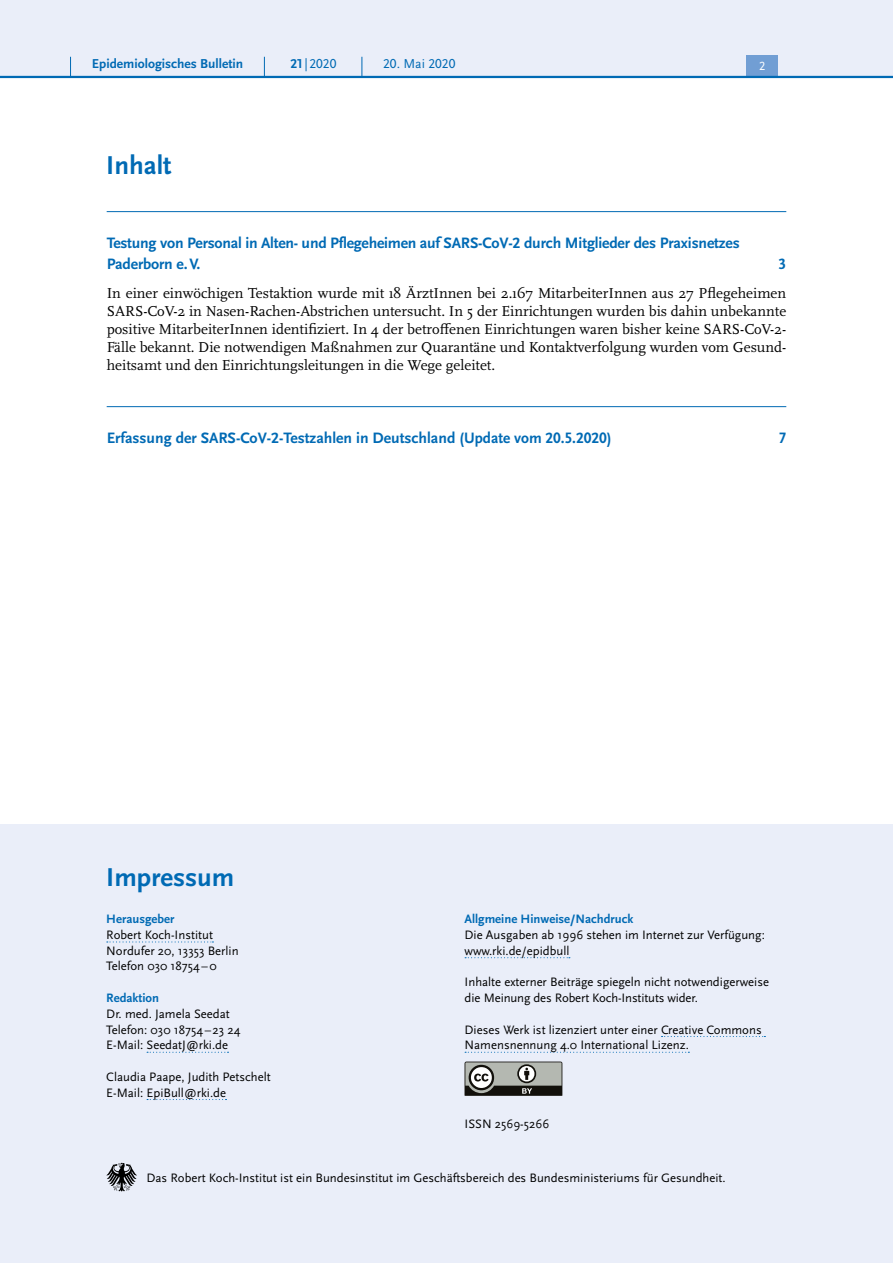
<style>
.page{position:relative;width:893px;height:1263px;background:#fff}
.page>*{position:absolute;margin:0;border:0;box-sizing:border-box;transform-origin:0 0}
.H2_-_nicht_im_Inhalt{font:700 27px "Scala Sans Pro";color:#006ab4}
.t1{font:700 15.75px/21px "Scala Sans Pro";letter-spacing:-.01em;color:#006ab4}
.t2{font:15px/18px "Scala Pro";color:#000;text-align:justify}
.t3{font:700 13.5px "Scala Sans Pro";color:#006ab4}
.t4{font:13.5px "Scala Sans Pro";color:#006ab4}
.P_-_Impressum{font:12.75px/15.8px "Scala Sans Pro";color:#000}
.P_-_Impressum-2{font:700 12.75px "Scala Sans Pro";color:#006ab4}
.t5{font:12.45px "Scala Sans Pro";color:#fff}
.s1{font-weight:700}
.s2{font-weight:700;color:#006ab4}
</style>
<div class="page">
<div style="left:0;top:825px;width:893px;height:438px;background:#eaeef9"></div>
<hr style="left:107px;top:211px;width:679px;height:1px;background:#006ab4">
<hr style="left:107px;top:406px;width:679px;height:1px;background:#006ab4">
<svg style="left:107px;top:941px;width:106px;height:1px"></svg>
<svg style="left:147px;top:1052px;width:82px;height:1px"></svg>
<svg style="left:147px;top:1099px;width:80px;height:1px"></svg>
<svg style="left:465px;top:957px;width:105px;height:1px"></svg>
<svg style="left:661px;top:1036px;width:104px;height:1px"></svg>
<svg style="left:465px;top:1052px;width:224px;height:1px"></svg>
<svg style="left:465px;top:1061px;width:97px;height:35px;background:#81827e"></svg>
<svg style="left:106px;top:1163px;width:31px;height:28px"></svg>
<div style="left:0;top:0;width:893px;height:77px;background:#eaeef9"></div>
<div style="left:746px;top:55px;width:32px;height:21px;background:#719ed4"></div>
<hr style="left:0;top:76px;width:893px;height:2px;background:#006ab4">
<svg style="left:70px;top:57px;width:1px;height:19px"></svg>
<svg style="left:264px;top:57px;width:1px;height:19px"></svg>
<svg style="left:362px;top:57px;width:1px;height:19px"></svg>
<p class="t3" style="left:92px;top:55px;width:153px">Epidemiologisches Bulletin</p>
<p class="t4" style="left:290px;top:55px;width:47px"><span class="s1">21</span> | 2020</p>
<p class="t4" style="left:383px;top:55px;width:74px">20. Mai 2020</p>
<p class="t5" style="left:759px;top:59px;width:8px">2</p>
<h2 class="H2_-_nicht_im_Inhalt" style="left:106px;top:149px;width:67px">Inhalt</h2>
<p class="t1" style="left:107px;top:233px;width:635px">Testung von Personal in Alten- und Pflegeheimen auf SARS-CoV-2 durch Mitglieder des Praxisnetzes<br>Paderborn e.V.</p>
<p class="t1" style="left:778px;top:254px;width:9px">3</p>
<p class="t2" style="left:107px;top:284px;width:681px">In einer einwöchigen Testaktion wurde mit 18 ÄrztInnen bei 2.167 MitarbeiterInnen aus 27 Pflegeheimen SARS-CoV-2 in Nasen-Rachen-Abstrichen untersucht. In 5 der Einrichtungen wurden bis dahin unbekannte positive MitarbeiterInnen identifiziert. In 4 der betroffenen Einrichtungen waren bisher keine SARS-CoV-2- Fälle bekannt. Die notwendigen Maßnahmen zur Quarantäne und Kontaktverfolgung wurden vom Gesund&shy;heitsamt und den Einrichtungsleitungen in die Wege geleitet.</p>
<p class="t1" style="left:107px;top:428px;width:506px">Erfassung der SARS-CoV-2-Testzahlen in Deutschland (Update vom 20.5.2020)</p>
<p class="t1" style="left:779px;top:428px;width:9px">7</p>
<h2 class="H2_-_nicht_im_Inhalt" style="left:106px;top:862px;width:130px">Impressum</h2>
<p class="P_-_Impressum" style="left:106px;top:911px;width:108px"><span class="s2">Herausgeber<br></span>Robert Koch-Institut</p>
<p class="P_-_Impressum" style="left:106px;top:943px;width:134px">Nordufer 20, 13353 Berlin</p>
<p class="P_-_Impressum" style="left:106px;top:958px;width:112px">Telefon 030 18754 –0</p>
<p class="P_-_Impressum-2" style="left:106px;top:990px;width:54px">Redaktion</p>
<p class="P_-_Impressum" style="left:106px;top:1006px;width:125px">Dr. med. Jamela Seedat</p>
<p class="P_-_Impressum" style="left:106px;top:1021px;width:135px">Telefon: 030 18754 –23 24</p>
<p class="P_-_Impressum" style="left:106px;top:1037px;width:123px">E-Mail: SeedatJ@rki.de</p>
<p class="P_-_Impressum" style="left:106px;top:1069px;width:166px">Claudia Paape, Judith Petschelt</p>
<p class="P_-_Impressum" style="left:106px;top:1084px;width:121px">E-Mail: EpiBull@rki.de</p>
<p class="P_-_Impressum-2" style="left:465px;top:911px;width:170px">Allgmeine Hinweise/Nachdruck</p>
<p class="P_-_Impressum" style="left:465px;top:927px;width:302px">Die Ausgaben ab 1996 stehen im Internet zur Verfügung: www.rki.de/epidbull</p>
<p class="P_-_Impressum" style="left:465px;top:974px;width:306px">Inhalte externer Beiträge spiegeln nicht notwendigerweise die Meinung des Robert Koch-Instituts wider.</p>
<p class="P_-_Impressum" style="left:465px;top:1021px;width:299px">Dieses Werk ist lizenziert unter einer Creative Commons<br>Namensnennung 4.0 International Lizenz.</p>
<p class="P_-_Impressum" style="left:465px;top:1116px;width:86px">ISSN 2569-5266</p>
<p class="P_-_Impressum" style="left:146px;top:1170px;width:581px">Das Robert Koch-Institut ist ein Bundesinstitut im Geschäftsbereich des Bundesministeriums für Gesundheit.</p>
</div>
